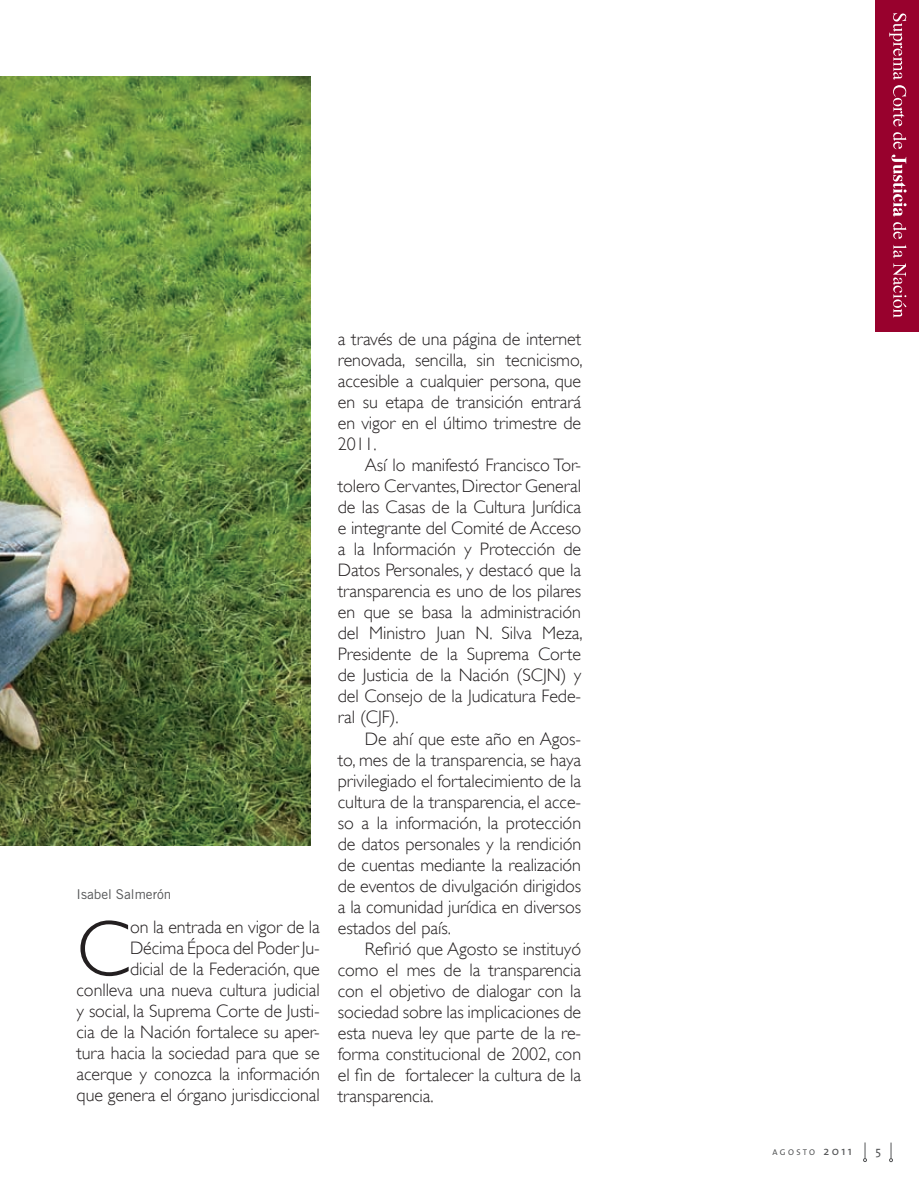
<style>
.page{position:relative;width:919px;height:1178px;background:#fff}
.page>*{position:absolute;margin:0;border:0;box-sizing:border-box;transform-origin:0 0}
.t1{font:300 79.5px "Gill Sans";color:#231f20}
.t2{font:300 18px/21px "Gill Sans";letter-spacing:-.005em;color:#231f20;text-align:justify}
.t3{font:13.5px "Trade Gothic";color:#545557}
.t4{font:12px "The Sans";color:#545557}
.t5{font:8.4px "The Sans";letter-spacing:.27em;color:#545557}
.s1{font-size:12px}
</style>
<div class="page">
<div style="left:875px;top:0;width:43px;height:331px;background:#98012d"></div>
<svg style="left:889px;top:13px;width:17px;height:136px"></svg>
<svg style="left:891px;top:155px;width:15px;height:84px"></svg>
<svg style="left:893px;top:245px;width:13px;height:73px"></svg>
<svg style="left:863px;top:1142px;width:3px;height:20px"></svg>
<svg style="left:889px;top:1142px;width:3px;height:20px"></svg>
<img style="left:0;top:77px;width:311px;height:769px">
<p class="t3" style="left:77px;top:886px;width:96px">Isabel Salmerón</p>
<h1 class="t1" style="left:77px;top:903px;width:55px">C</h1>
<p class="t2" style="left:77px;top:917px;width:245px;text-align:right">on la entrada en vigor de la<br>Décima Época del Poder Ju-<br>dicial de la Federación, que conlleva una nueva cultura judicial y social, la Suprema Corte de Justi&shy;cia de la Nación fortalece su aper&shy;tura hacia la sociedad para que se acerque y conozca la información que genera el órgano jurisdiccional</p>
<p class="t2" style="left:338px;top:329px;width:246px">a través de una página de internet renovada, sencilla, sin tecnicismo, accesible a cualquier persona, que en su etapa de transición entrará en vigor en el último trimestre de 2011.</p>
<p class="t2" style="left:338px;top:455px;width:246px;text-indent:27px">Así lo manifestó Francisco Tor&shy;tolero Cervantes, Director General de las Casas de la Cultura Jurídica e integrante del Comité de Acceso a la Información y Protección de Datos Personales, y destacó que la transparencia es uno de los pilares en que se basa la administración del Ministro Juan N. Silva Meza, Presidente de la Suprema Corte de Justicia de la Nación (SCJN) y del Consejo de la Judicatura Fede&shy;ral (CJF).</p>
<p class="t2" style="left:338px;top:728px;width:245px;text-indent:27px">De ahí que este año en Agos&shy;to, mes de la transparencia, se haya privilegiado el fortalecimiento de la cultura de la transparencia, el acce&shy;so a la información, la protección de datos personales y la rendición de cuentas mediante la realización de eventos de divulgación dirigidos a la comunidad jurídica en diversos estados del país.</p>
<p class="t2" style="left:338px;top:938px;width:245px;text-indent:27px">Refirió que Agosto se instituyó como el mes de la transparencia con el objetivo de dialogar con la sociedad sobre las implicaciones de esta nueva ley que parte de la re&shy;forma constitucional de 2002, con el fin de fortalecer la cultura de la transparencia.</p>
<p class="t5" style="left:772px;top:1145px;width:81px">AGOSTO <span class="s1">2011</span></p>
<p class="t4" style="left:875px;top:1141px;width:7px">5</p>
</div>
